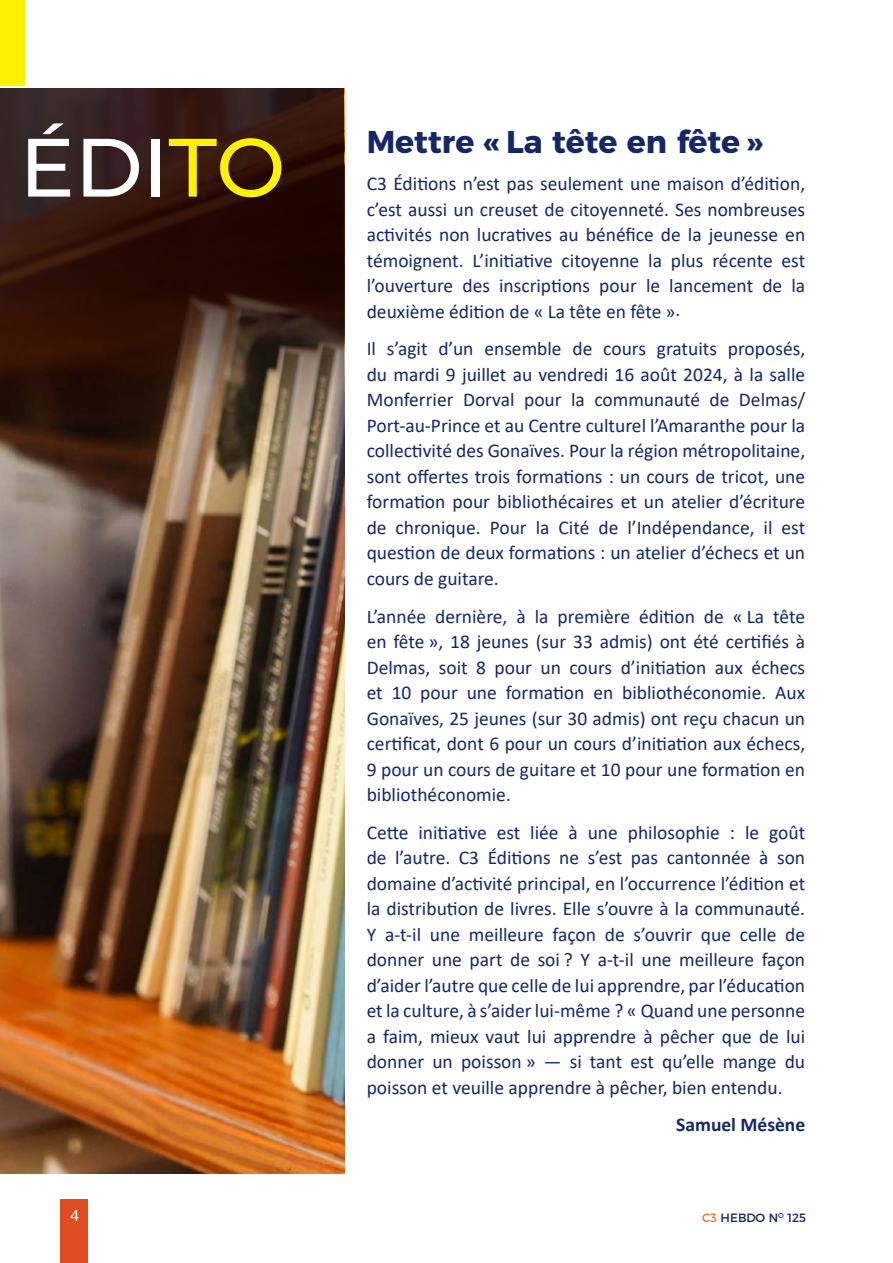
<style>
.page{position:relative;width:893px;height:1263px;background:#fff}
.page>*{position:absolute;margin:0;border:0;box-sizing:border-box;transform-origin:0 0}
.t1{font:500 82.5px "Montserrat";color:#fff}
.t2{font:700 31.5px "Montserrat";color:#142768}
.t3{font:19.5px/25.5px "Calibri";color:#142768;text-align:justify}
.t4{font:700 19.5px "Calibri";color:#142768}
.t5{font:16.5px "Acumin Pro";color:#fff}
.t6{font:12px "Montserrat";color:#13235c}
.s1{color:#fff101}
.s2{color:#f36c21}
.s3{color:#142768}
</style>
<div class="page">
<div style="left:60px;top:1199px;width:27px;height:64px;background:#df4c1e"></div>
<img style="left:0;top:437px;width:344px;height:737px">
<div style="left:0;top:0;width:24px;height:85px;background:#fff101"></div>
<svg style="left:0;top:89px;width:344px;height:348px;background:#382017"></svg>
<h1 class="t1" style="left:20px;top:110px;width:267px">ÉDI<span class="s1">TO</span></h1>
<h2 class="t2" style="left:367px;top:116px;width:397px">Mettre « La tête en fête »</h2>
<p class="t3" style="left:367px;top:171px;width:440px">C3 Éditions n’est pas seulement une maison d’édition, c’est aussi un creuset de citoyenneté. Ses nombreuses activités non lucratives au bénéfice de la jeunesse en témoignent. L’initiative citoyenne la plus récente est l’ouverture des inscriptions pour le lancement de la deuxième édition de « La tête en fête ».</p>
<p class="t3" style="left:367px;top:336px;width:440px">Il s’agit d’un ensemble de cours gratuits proposés, du mardi 9 juillet au vendredi 16 août 2024, à la salle Monferrier Dorval pour la communauté de Delmas/ Port-au-Prince et au Centre culturel l’Amaranthe pour la collectivité des Gonaïves. Pour la région métropolitaine, sont offertes trois formations : un cours de tricot, une formation pour bibliothécaires et un atelier d’écriture de chronique. Pour la Cité de l’Indépendance, il est question de deux formations : un atelier d’échecs et un cours de guitare.</p>
<p class="t3" style="left:367px;top:603px;width:440px">L’année dernière, à la première édition de « La tête en fête », 18 jeunes (sur 33 admis) ont été certifiés à Delmas, soit 8 pour un cours d’initiation aux échecs et 10 pour une formation en bibliothéconomie. Aux Gonaïves, 25 jeunes (sur 30 admis) ont reçu chacun un certificat, dont 6 pour un cours d’initiation aux échecs, 9 pour un cours de guitare et 10 pour une formation en bibliothéconomie.</p>
<p class="t3" style="left:367px;top:819px;width:440px">Cette initiative est liée à une philosophie : le goût de l’autre. C3 Éditions ne s’est pas cantonnée à son domaine d’activité principal, en l’occurrence l’édition et la distribution de livres. Elle s’ouvre à la communauté.<br>Y a-t-il une meilleure façon de s’ouvrir que celle de donner une part de soi ? Y a-t-il une meilleure façon d’aider l’autre que celle de lui apprendre, par l’éducation et la culture, à s’aider lui-même ? « Quand une personne a faim, mieux vaut lui apprendre à pêcher que de lui donner un poisson » — si tant est qu’elle mange du poisson et veuille apprendre à pêcher, bien entendu.</p>
<p class="t4" style="left:676px;top:1111px;width:130px">Samuel Mésène</p>
<p class="t5" style="left:70px;top:1204px;width:10px">4</p>
<p class="t6" style="left:702px;top:1208px;width:105px"><span class="s2">C3</span> HEBDO <span class="s3">N</span><sup>O</sup> <span class="s3">125</span></p>
</div>
